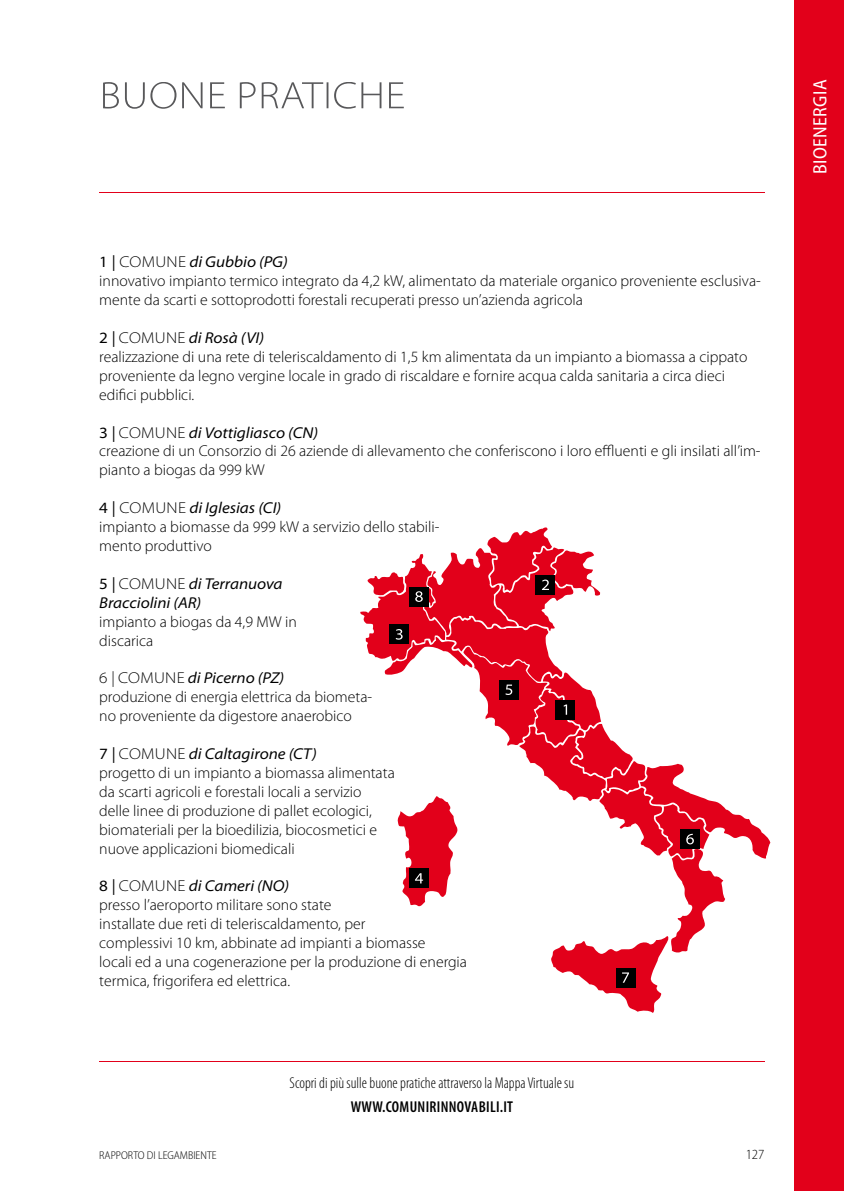
<style>
.page{position:relative;width:844px;height:1191px;background:#fff}
.page>*{position:absolute;margin:0;border:0;box-sizing:border-box;transform-origin:0 0}
.t1{font:semi-condensed 19.25px "Myriad Pro";letter-spacing:.02em;color:#fff}
.t2{font:300 15.75px/18.9px "Myriad Pro";color:#000}
.t3{font:300 condensed 15.75px "Myriad Pro";color:#000}
.t4{font:italic semi-expanded 15.75px/18.9px "Myriad Pro";color:#000}
.t5{font:600 condensed 15.75px "Myriad Pro";letter-spacing:.02em;color:#000}
.t6{font:300 semi-condensed 14px "Myriad Pro";color:#000}
.t7{font:300 semi-condensed 11.38px "Myriad Pro";color:#000}
.s1{font-weight:400;font-stretch:semi-expanded}
.s2{font-stretch:semi-expanded}
.s3{font-weight:400;font-style:italic;font-stretch:semi-expanded}
.s4{font-style:normal}
.s5{font-weight:300;font-style:normal}
</style>
<div class="page">
<div style="left:794px;top:0;width:49px;height:1191px;background:#e2001a"></div>
<svg style="left:103px;top:82px;width:300px;height:27px"></svg>
<hr style="left:99px;top:192px;width:665px;height:1px;background:#e2001a">
<hr style="left:99px;top:1061px;width:665px;height:1px;background:#e2001a">
<svg style="left:360px;top:527px;width:410px;height:486px"></svg>
<p class="t2" style="left:99px;top:253px;width:663px"><span class="s1">1 |</span> <span class="s2">COMUNE</span> <span class="s3">di Gubbio (PG)<br></span>innovativo impianto termico integrato da 4,2 kW, alimentato da materiale organico proveniente esclusiva&shy;mente da scarti e sottoprodotti forestali recuperati presso un’azienda agricola</p>
<p class="t2" style="left:99px;top:328px;width:649px"><span class="s1">2 |</span> <span class="s2">COMUNE</span> <span class="s3">di Rosà (VI)<br></span>realizzazione di una rete di teleriscaldamento di 1,5 km alimentata da un impianto a biomassa a cippato proveniente da legno vergine locale in grado di riscaldare e fornire acqua calda sanitaria a circa dieci edifici pubblici.</p>
<p class="t2" style="left:99px;top:423px;width:662px"><span class="s1">3 |</span> <span class="s2">COMUNE</span> <span class="s3">di Vottigliasco (CN)<br></span>creazione di un Consorzio di 26 aziende di allevamento che conferiscono i loro effluenti e gli insilati all’im&shy;pianto a biogas da 999 kW</p>
<p class="t2" style="left:99px;top:499px;width:341px"><span class="s1">4 |</span> <span class="s2">COMUNE</span> <span class="s3">di Iglesias (CI)<br></span>impianto a biomasse da 999 kW a servizio dello stabili&shy;mento produttivo</p>
<p class="t4" style="left:99px;top:574px;width:185px"><span class="s4">5 |</span> <span class="s5">COMUNE</span> di Terranuova<br>Bracciolini (AR)</p>
<p class="t2" style="left:99px;top:612px;width:199px">impianto a biogas da 4,9 MW in discarica</p>
<p class="t2" style="left:99px;top:669px;width:274px"><span class="s2">6 | COMUNE</span> <span class="s3">di Picerno (PZ)<br></span>produzione di energia elettrica da biometa&shy;no proveniente da digestore anaerobico</p>
<p class="t2" style="left:99px;top:744px;width:297px"><span class="s1">7 |</span> <span class="s2">COMUNE</span> <span class="s3">di Caltagirone (CT)<br></span>progetto di un impianto a biomassa alimentata da scarti agricoli e forestali locali a servizio delle linee di produzione di pallet ecologici, biomateriali per la bioedilizia, biocosmetici e nuove applicazioni biomedicali</p>
<p class="t2" style="left:99px;top:877px;width:369px"><span class="s1">8 |</span> <span class="s2">COMUNE</span> <span class="s3">di Cameri (NO)<br></span>presso l’aeroporto militare sono state<br>installate due reti di teleriscaldamento, per<br>complessivi 10 km, abbinate ad impianti a biomasse<br>locali ed a una cogenerazione per la produzione di energia termica, frigorifera ed elettrica.</p>
<p class="t3" style="left:289px;top:1074px;width:286px">Scopri di più sulle buone pratiche attraverso la Mappa Virtuale su</p>
<p class="t5" style="left:350px;top:1097px;width:164px">WWW.COMUNIRINNOVABILI.IT</p>
<p class="t7" style="left:99px;top:1148px;width:119px">RAPPORTO DI LEGAMBIENTE</p>
<p class="t6" style="left:745px;top:1146px;width:20px">127</p>
<p class="t1" style="left:809px;top:174px;width:96px;rotate:-90deg">BIOENERgIA</p>
</div>
